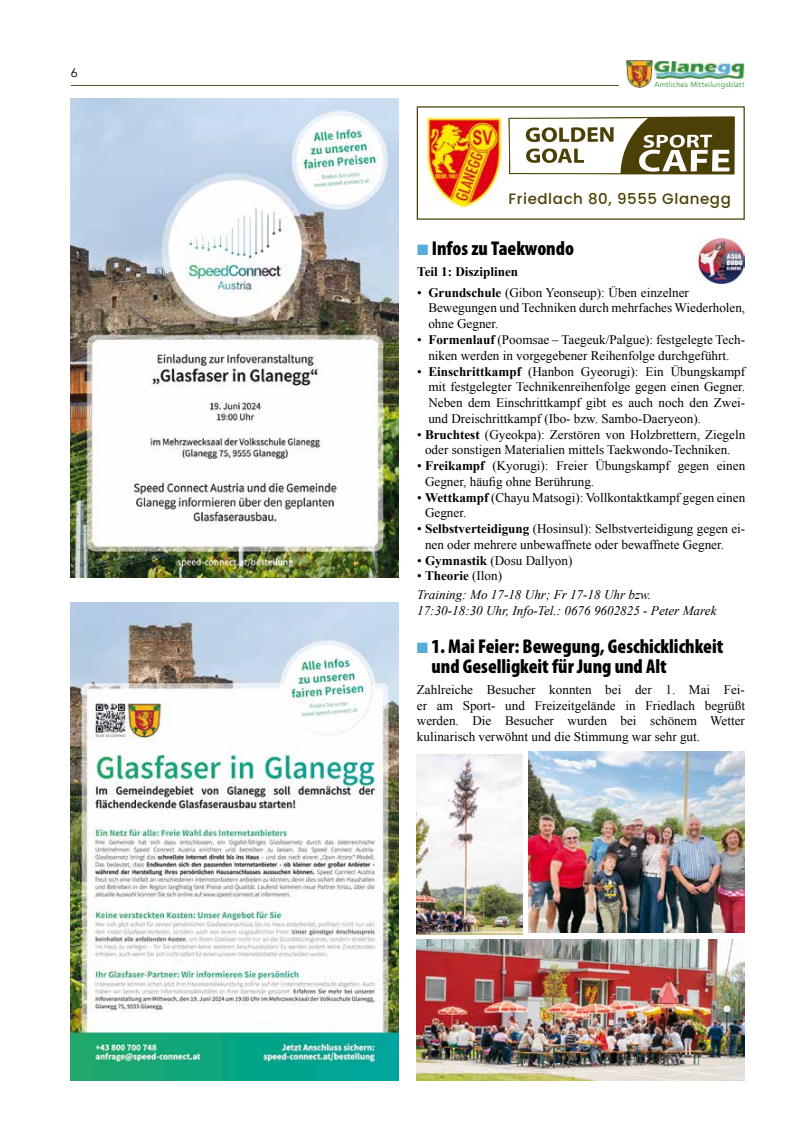
<style>
.page{position:relative;width:798px;height:1134px;background:#fff}
.page>*{position:absolute;margin:0;border:0;box-sizing:border-box;transform-origin:0 0}
.t1{font:900 condensed 20px/20px "Myriad Pro";color:#000}
.t2{font:500 15px "Poppins";letter-spacing:.04em;color:#4b4106}
.t3{font:13.12px/15.8px "Times New Roman";color:#000}
.t4{font:italic 13.12px/19px "Times New Roman";color:#000}
.t5{font:700 13.12px "Times New Roman";color:#000}
.t6{font:12.5px "Avenir";color:#000}
.t7{font:7.5px "Avenir";letter-spacing:.01em;color:#299333}
.s1{color:#5babda}
.s2{font-weight:700}
.s3{font-style:normal}
.s4{font-weight:700;font-style:normal}
</style>
<div class="page">
<hr style="left:71px;top:85px;width:547px;height:1px;background:#485e23">
<img style="left:626px;top:61px;width:26px;height:26px">
<img style="left:654px;top:61px;width:90px;height:18px">
<img style="left:417px;top:754px;width:105px;height:181px">
<img style="left:416px;top:939px;width:328px;height:142px">
<img style="left:528px;top:751px;width:216px;height:181px">
<img style="left:698px;top:238px;width:46px;height:46px">
<img style="left:427px;top:117px;width:74px;height:91px">
<svg style="left:508px;top:116px;width:226px;height:59px"></svg>
<img style="left:71px;top:99px;width:328px;height:478px">
<img style="left:71px;top:602px;width:328px;height:479px">
<p class="t6" style="left:71px;top:65px;width:8px">6</p>
<p class="t7" style="left:654px;top:80px;width:91px">Amtliches Mitteilungsblatt</p>
<p class="t2" style="left:508px;top:190px;width:224px">Friedlach 80, 9555 Glanegg</p>
<h1 class="t1" style="left:417px;top:238px;width:158px"><span class="s1">■</span> Infos zu Taekwondo</h1>
<p class="t5" style="left:417px;top:262px;width:102px">Teil 1: Disziplinen</p>
<p class="t3" style="left:428px;top:284px;width:318px;text-indent:-11px">• <span class="s2">Grundschule</span> (Gibon Yeonseup): Üben einzelner<br>Bewegungen und Techniken durch mehrfaches Wiederholen, ohne Gegner.</p>
<p class="t3" style="left:417px;top:331px;width:329px;text-align:center">• <span class="s2">Formenlauf</span> (Poomsae – Taegeuk/Palgue): festgelegte Tech&shy;niken werden in vorgegebener Reihenfolge durchgeführt.</p>
<p class="t3" style="left:428px;top:363px;width:318px;text-align:justify;text-indent:-11px">• <span class="s2">Einschrittkampf</span> (Hanbon Gyeorugi): Ein Übungskampf mit festgelegter Technikenreihenfolge gegen einen Gegner.<br>Neben dem Einschrittkampf gibt es auch noch den Zwei&shy;und Dreischrittkampf (Ibo- bzw. Sambo-Daeryeon).</p>
<p class="t3" style="left:417px;top:426px;width:329px;text-align:center">• <span class="s2">Bruchtest</span> (Gyeokpa): Zerstören von Holzbrettern, Ziegeln oder sonstigen Materialien mittels Taekwondo-Techniken.</p>
<p class="t3" style="left:425px;top:457px;width:321px;text-indent:-8px">• <span class="s2">Freikampf</span> (Kyorugi): Freier Übungskampf gegen einen<br>Gegner, häufig ohne Berührung.</p>
<p class="t3" style="left:425px;top:489px;width:321px;text-indent:-8px">• <span class="s2">Wettkampf</span> (Chayu Matsogi): Vollkontaktkampf gegen einen<br>Gegner.</p>
<p class="t3" style="left:425px;top:520px;width:321px;text-indent:-8px">• <span class="s2">Selbstverteidigung</span> (Hosinsul): Selbstverteidigung gegen ei&shy;nen oder mehrere unbewaffnete oder bewaffnete Gegner.</p>
<p class="t3" style="left:417px;top:552px;width:157px">• <span class="s2">Gymnastik</span> (Dosu Dallyon)</p>
<p class="t4" style="left:417px;top:566px;width:235px"><span class="s3">•</span> <span class="s4">Theorie</span> <span class="s3">(Ilon)<br></span>Training: Mo 17-18 Uhr; Fr 17-18 Uhr bzw.</p>
<p class="t4" style="left:417px;top:601px;width:301px">17:30-18:30 Uhr, Info-Tel.: 0676 9602825 - Peter Marek</p>
<h1 class="t1" style="left:431px;top:636px;width:293px;text-indent:-14px"><span class="s1">■</span> 1. Mai Feier: Bewegung, Geschicklichkeit und Geselligkeit für Jung und Alt</h1>
<p class="t3" style="left:417px;top:681px;width:329px;text-align:justify">Zahlreiche Besucher konnten bei der 1. Mai Fei&shy;er am Sport- und Freizeitgelände in Friedlach begrüßt werden. Die Besucher wurden bei schönem Wetter kulinarisch verwöhnt und die Stimmung war sehr gut.</p>
</div>
